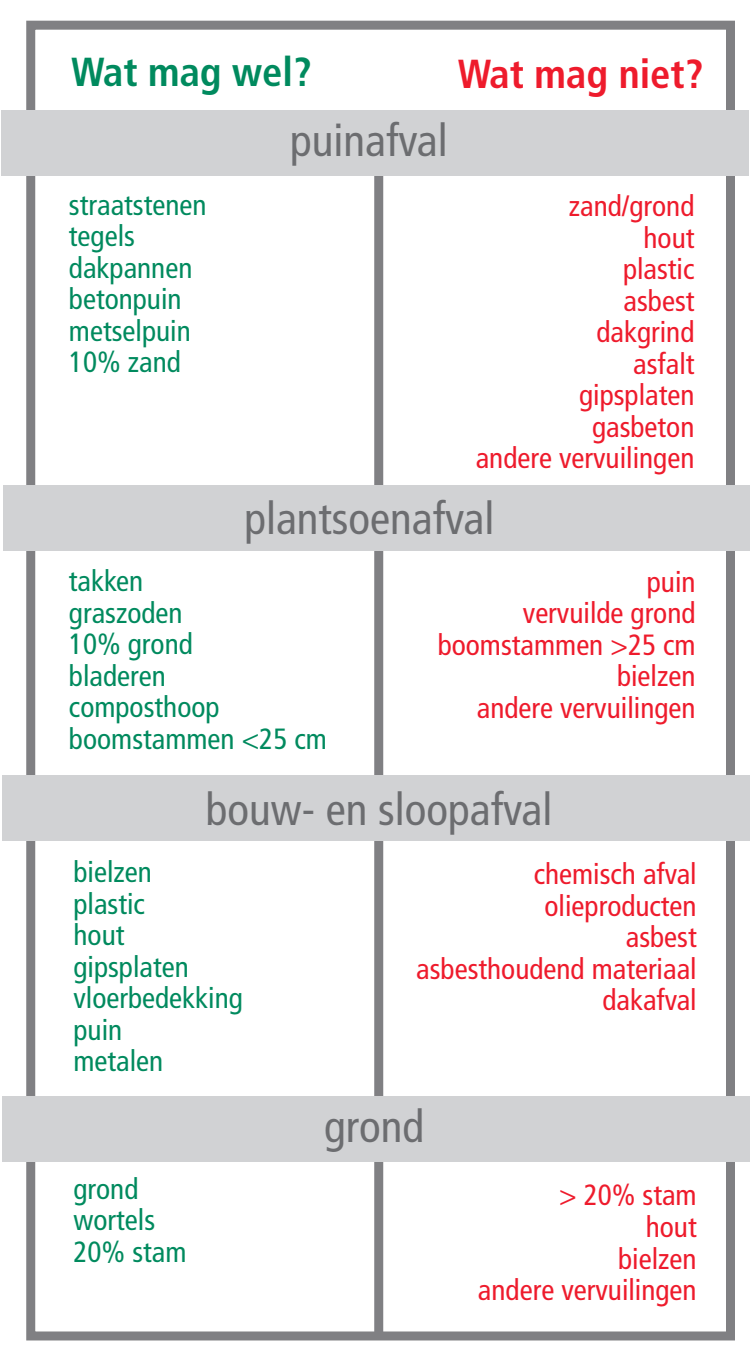
<style>
.page{position:relative;width:750px;height:1363px;background:#fff}
.page>*{position:absolute;margin:0;border:0;box-sizing:border-box;transform-origin:0 0}
.t1{font:condensed 45px "Frutiger";color:#6c6d70}
.t2{font:700 condensed 40.5px "Frutiger";color:#ee1b2c}
.t3{font:700 condensed 40.5px "Frutiger";color:#008a5e}
.t4{font:condensed 29.25px/31.5px "Frutiger";color:#ee1b2c;text-align:right}
.t5{font:condensed 29.25px/31.5px "Frutiger";color:#008a5e}
</style>
<div class="page">
<div style="left:26px;top:21px;width:709px;height:1319px;border:9px solid #808083"></div>
<div style="left:374px;top:119px;width:9px;height:1220px;background:#808083"></div>
<div style="left:4px;top:485px;width:746px;height:66px;background:#d1d2d4"></div>
<div style="left:2px;top:776px;width:747px;height:65px;background:#d1d2d4"></div>
<div style="left:2px;top:111px;width:747px;height:65px;background:#d1d2d4"></div>
<div style="left:2px;top:1097px;width:747px;height:65px;background:#d1d2d4"></div>
<h2 class="t3" style="left:71px;top:47px;width:242px">Wat mag wel?</h2>
<h2 class="t2" style="left:458px;top:50px;width:247px">Wat mag niet?</h2>
<p class="t5" style="left:69px;top:189px;width:139px">straatstenen tegels dakpannen betonpuin metselpuin<br>10% zand</p>
<h1 class="t1" style="left:290px;top:114px;width:159px">puinafval</h1>
<p class="t4" style="left:476px;top:190px;width:220px">zand/grond<br>hout<br>plastic<br>asbest<br>dakgrind<br>asfalt<br>gipsplaten gasbeton<br>andere vervuilingen</p>
<h1 class="t1" style="left:244px;top:492px;width:252px">plantsoenafval</h1>
<p class="t5" style="left:69px;top:565px;width:259px">takken<br>graszoden<br>10% grond<br>bladeren<br>composthoop boomstammen &lt;25 cm</p>
<p class="t4" style="left:438px;top:566px;width:259px">puin<br>vervuilde grond boomstammen &gt;25 cm bielzen<br>andere vervuilingen</p>
<h1 class="t1" style="left:206px;top:783px;width:348px">bouw- en sloopafval</h1>
<p class="t5" style="left:74px;top:856px;width:171px">bielzen<br>plastic<br>hout gipsplaten vloerbedekking puin<br>metalen</p>
<p class="t5" style="left:74px;top:1173px;width:115px">grond wortels<br>20% stam</p>
<p class="t4" style="left:416px;top:859px;width:282px">chemisch afval olieproducten<br>asbest<br>asbesthoudend materiaal dakafval</p>
<h1 class="t1" style="left:324px;top:1100px;width:101px">grond</h1>
<p class="t4" style="left:478px;top:1180px;width:220px">&gt; 20% stam<br>hout<br>bielzen<br>andere vervuilingen</p>
</div>
